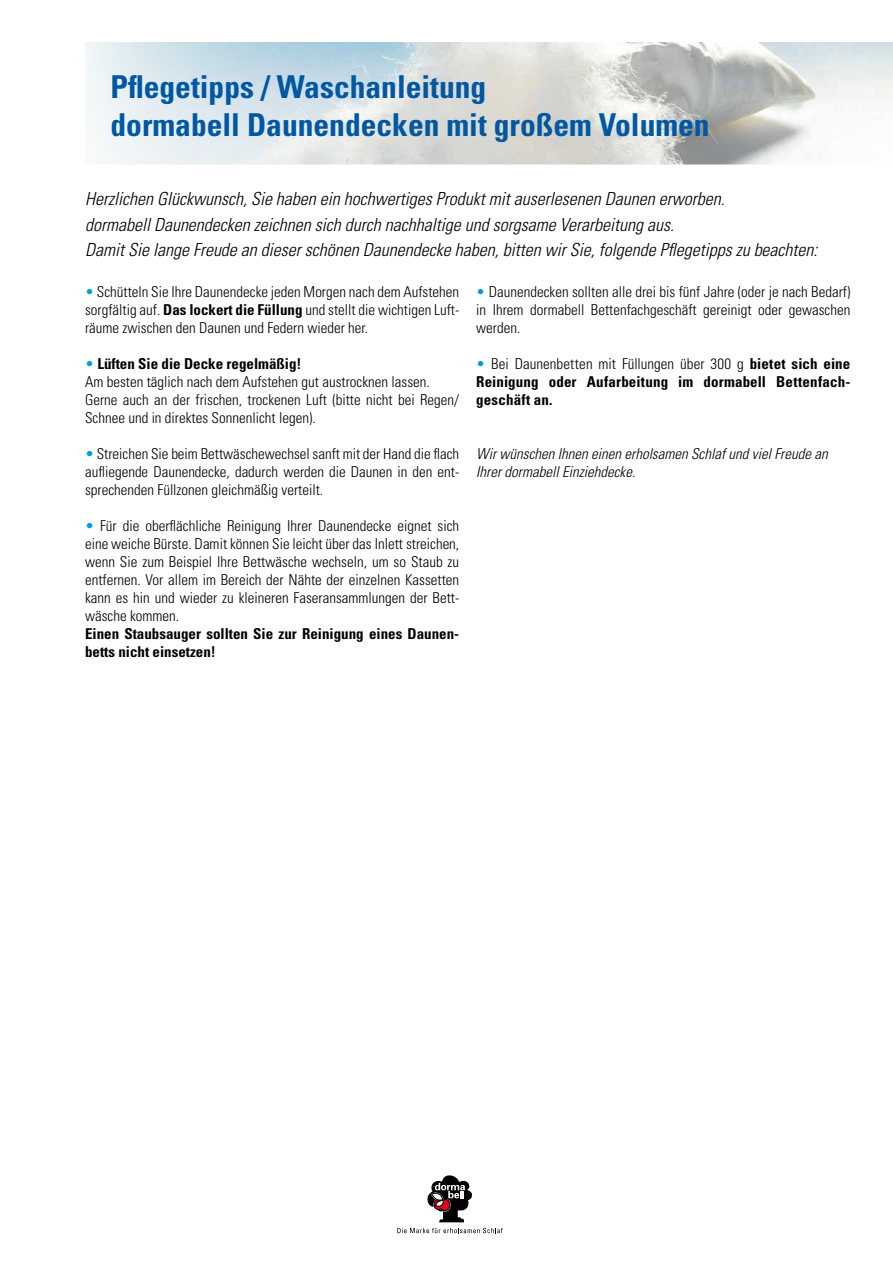
<style>
.page{position:relative;width:893px;height:1263px;background:#fff}
.page>*{position:absolute;margin:0;border:0;box-sizing:border-box;transform-origin:0 0}
.t1{font:700 condensed 31.5px/37.5px "Univers";color:#0057a3}
.t2{font:italic 300 condensed 18px/25.5px "Univers";color:#000}
.t3{font:300 condensed 15px/18px "Univers";color:#000;text-align:justify}
.t4{font:700 condensed 15px/18px "Univers";color:#000}
.t5{font:italic 300 condensed 15px/18px "Univers";color:#000}
.s1{color:#009ee0}
.s2{font-weight:700}
.s3{font-weight:300;color:#009ee0}
.s4{font-weight:300}
</style>
<div class="page">
<svg style="left:427px;top:1175px;width:45px;height:47px"></svg>
<svg style="left:397px;top:1228px;width:106px;height:5px"></svg>
<img style="left:419px;top:43px;width:474px;height:121px">
<svg style="left:85px;top:43px;width:334px;height:122px;background:#dbe6eb"></svg>
<h1 class="t1" style="left:111px;top:68px;width:601px">Pflegetipps / Waschanleitung<br>dormabell Daunendecken mit großem Volumen</h1>
<p class="t2" style="left:85px;top:186px;width:734px">Herzlichen Glückwunsch, Sie haben ein hochwertiges Produkt mit auserlesenen Daunen erworben.<br>dormabell Daunendecken zeichnen sich durch nachhaltige und sorgsame Verarbeitung aus.<br>Damit Sie lange Freude an dieser schönen Daunendecke haben, bitten wir Sie, folgende Pflegetipps zu beachten:</p>
<p class="t3" style="left:85px;top:282px;width:376px"><span class="s1">•</span> Schütteln Sie Ihre Daunendecke jeden Morgen nach dem Aufstehen sorgfältig auf. <span class="s2">Das lockert die Füllung</span> und stellt die wichtigen Luft&shy;räume zwischen den Daunen und Federn wieder her.</p>
<p class="t3" style="left:85px;top:354px;width:376px;text-align:left"><span class="s1">•</span> <span class="s2">Lüften Sie die Decke regelmäßig!<br></span>Am besten täglich nach dem Aufstehen gut austrocknen lassen.<br>Gerne auch an der frischen, trockenen Luft (bitte nicht bei Regen/ Schnee und in direktes Sonnenlicht legen).</p>
<p class="t3" style="left:85px;top:444px;width:376px"><span class="s1">•</span> Streichen Sie beim Bettwäschewechsel sanft mit der Hand die flach aufliegende Daunendecke, dadurch werden die Daunen in den ent&shy;sprechenden Füllzonen gleichmäßig verteilt.</p>
<p class="t3" style="left:85px;top:516px;width:376px"><span class="s1">•</span> Für die oberflächliche Reinigung Ihrer Daunendecke eignet sich eine weiche Bürste. Damit können Sie leicht über das Inlett streichen, wenn Sie zum Beispiel Ihre Bettwäsche wechseln, um so Staub zu entfernen. Vor allem im Bereich der Nähte der einzelnen Kassetten kann es hin und wieder zu kleineren Faseransammlungen der Bett&shy;wäsche kommen.</p>
<p class="t4" style="left:85px;top:624px;width:376px">Einen Staubsauger sollten Sie zur Reinigung eines Daunen&shy;betts nicht einsetzen!</p>
<p class="t3" style="left:476px;top:282px;width:376px"><span class="s1">•</span> Daunendecken sollten alle drei bis fünf Jahre (oder je nach Bedarf) in Ihrem dormabell Bettenfachgeschäft gereinigt oder gewaschen werden.</p>
<p class="t4" style="left:476px;top:354px;width:376px;text-align:justify"><span class="s3">•</span> <span class="s4">Bei Daunenbetten mit Füllungen über 300 g</span> bietet sich eine Reinigung oder Aufarbeitung im dormabell Bettenfach&shy;geschäft an.</p>
<p class="t5" style="left:476px;top:444px;width:353px">Wir wünschen Ihnen einen erholsamen Schlaf und viel Freude an<br>Ihrer dormabell Einziehdecke.</p>
</div>
